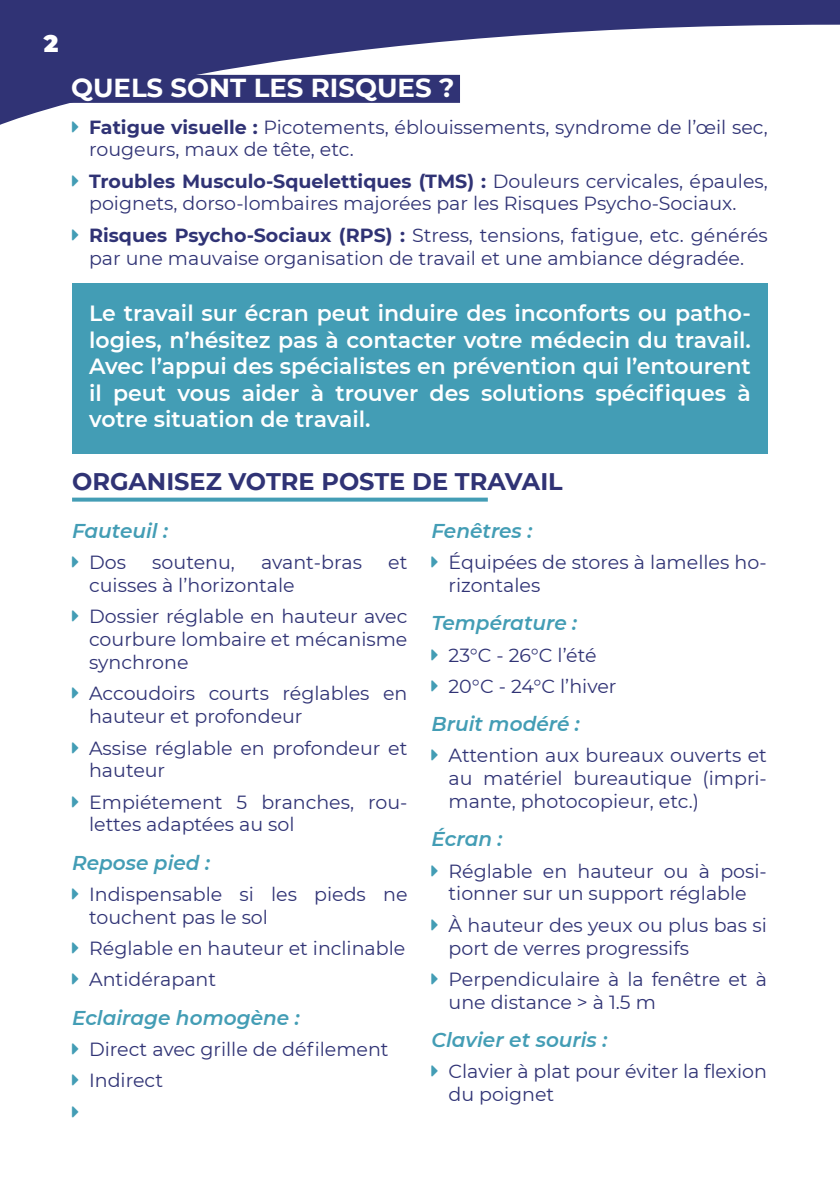
<style>
.page{position:relative;width:840px;height:1191px;background:#fff}
.page>*{position:absolute;margin:0;border:0;box-sizing:border-box;transform-origin:0 0}
.Titre_niveau_1{font:700 26px "Montserrat";color:#fff}
.Titre_niveau_2{font:700 24px "Montserrat";color:#303375}
.t1{font:900 24px "Montserrat";color:#fff}
.Bloc_fond_coloré{font:600 22px/26.4px "Montserrat";color:#fff;text-align:justify}
.Exergue{font:italic 600 20px "Montserrat";color:#439db5}
.t2{font:19px/22.8px "Montserrat";color:#303375}
.s1{color:#439db5}
.s2{font-weight:700}
</style>
<div class="page">
<svg style="left:0;top:0;width:839px;height:125px"></svg>
<div style="left:72px;top:283px;width:695px;height:170px;background:#439db5"></div>
<svg style="left:72px;top:497px;width:415px;height:4px;background:#60acc0"></svg>
<div style="left:65px;top:75px;width:395px;height:28px;background:#303375"></div>
<p class="t1" style="left:44px;top:25px;width:16px">2</p>
<p class="Titre_niveau_1" style="left:71px;top:69px;width:384px">QUELS SONT LES RISQUES ?</p>
<p class="t2" style="left:89px;top:115px;width:680px;text-indent:-17px"><span class="s1">➔</span> <span class="s2">Fatigue visuelle :</span> Picotements, éblouissements, syndrome de l’œil sec, rougeurs, maux de tête, etc.</p>
<p class="t2" style="left:89px;top:169px;width:680px;text-indent:-17px"><span class="s1">➔</span> <span class="s2">Troubles Musculo-Squelettiques (TMS) :</span> Douleurs cervicales, épaules, poignets, dorso-lombaires majorées par les Risques Psycho-Sociaux.</p>
<p class="t2" style="left:72px;top:223px;width:697px;text-align:center"><span class="s1">➔</span> <span class="s2">Risques Psycho-Sociaux (RPS) :</span> Stress, tensions, fatigue, etc. générés par une mauvaise organisation de travail et une ambiance dégradée.</p>
<p class="Bloc_fond_coloré" style="left:89px;top:299px;width:663px">Le travail sur écran peut induire des inconforts ou patho&shy;logies, n’hésitez pas à contacter votre médecin du travail.<br>Avec l’appui des spécialistes en prévention qui l’entourent il peut vous aider à trouver des solutions spécifiques à votre situation de travail.</p>
<p class="Titre_niveau_2" style="left:72px;top:464px;width:492px">ORGANISEZ VOTRE POSTE DE TRAVAIL</p>
<p class="Exergue" style="left:72px;top:517px;width:97px">Fauteuil :</p>
<p class="t2" style="left:72px;top:550px;width:55px"><span class="s1">➔</span> Dos</p>
<p class="t2" style="left:152px;top:550px;width:84px">soutenu,</p>
<p class="t2" style="left:261px;top:550px;width:102px">avant-bras</p>
<p class="t2" style="left:388px;top:550px;width:21px">et</p>
<p class="t2" style="left:89px;top:573px;width:207px">cuisses à l’horizontale</p>
<p class="t2" style="left:89px;top:604px;width:320px;text-align:justify;text-indent:-17px"><span class="s1">➔</span> Dossier réglable en hauteur avec courbure lombaire et mécanisme synchrone</p>
<p class="t2" style="left:89px;top:681px;width:320px;text-indent:-17px"><span class="s1">➔</span> Accoudoirs courts réglables en hauteur et profondeur</p>
<p class="t2" style="left:89px;top:735px;width:320px;text-indent:-17px"><span class="s1">➔</span> Assise réglable en profondeur et hauteur</p>
<p class="t2" style="left:89px;top:790px;width:320px;text-indent:-17px"><span class="s1">➔</span> Empiétement 5 branches, rou&shy;lettes adaptées au sol</p>
<p class="Exergue" style="left:72px;top:848px;width:139px">Repose pied :</p>
<p class="t2" style="left:89px;top:882px;width:320px;text-indent:-17px"><span class="s1">➔</span> Indispensable si les pieds ne touchent pas le sol</p>
<p class="t2" style="left:72px;top:936px;width:334px"><span class="s1">➔</span> Réglable en hauteur et inclinable</p>
<p class="t2" style="left:72px;top:967px;width:145px"><span class="s1">➔</span> Antidérapant</p>
<p class="Exergue" style="left:72px;top:1003px;width:229px">Eclairage homogène :</p>
<p class="t2" style="left:72px;top:1037px;width:318px"><span class="s1">➔</span> Direct avec grille de défilement</p>
<p class="t2" style="left:72px;top:1068px;width:93px"><span class="s1">➔</span> Indirect</p>
<p class="Exergue" style="left:431px;top:517px;width:102px">Fenêtres :</p>
<p class="t2" style="left:448px;top:550px;width:320px;text-indent:-17px"><span class="s1">➔</span> Équipées de stores à lamelles ho&shy;rizontales</p>
<p class="Exergue" style="left:431px;top:609px;width:147px">Température :</p>
<p class="t2" style="left:431px;top:643px;width:166px"><span class="s1">➔</span> 23°C - 26°C l’été</p>
<p class="t2" style="left:431px;top:674px;width:186px"><span class="s1">➔</span> 20°C - 24°C l’hiver</p>
<p class="Exergue" style="left:431px;top:710px;width:150px">Bruit modéré :</p>
<p class="t2" style="left:448px;top:743px;width:320px;text-align:justify;text-indent:-17px"><span class="s1">➔</span> Attention aux bureaux ouverts et au matériel bureautique (impri&shy;mante, photocopieur, etc.)</p>
<p class="Exergue" style="left:431px;top:825px;width:72px">Écran :</p>
<p class="t2" style="left:431px;top:858px;width:337px;text-align:center"><span class="s1">➔</span> Réglable en hauteur ou à posi&shy;tionner sur un support réglable</p>
<p class="t2" style="left:448px;top:913px;width:320px;text-indent:-17px"><span class="s1">➔</span> À hauteur des yeux ou plus bas si port de verres progressifs</p>
<p class="t2" style="left:448px;top:967px;width:320px;text-indent:-17px"><span class="s1">➔</span> Perpendiculaire à la fenêtre et à une distance &gt; à 1.5 m</p>
<p class="Exergue" style="left:431px;top:1025px;width:177px">Clavier et souris :</p>
<p class="t2" style="left:448px;top:1059px;width:320px;text-indent:-17px"><span class="s1">➔</span> Clavier à plat pour éviter la flexion du poignet</p>
</div>
